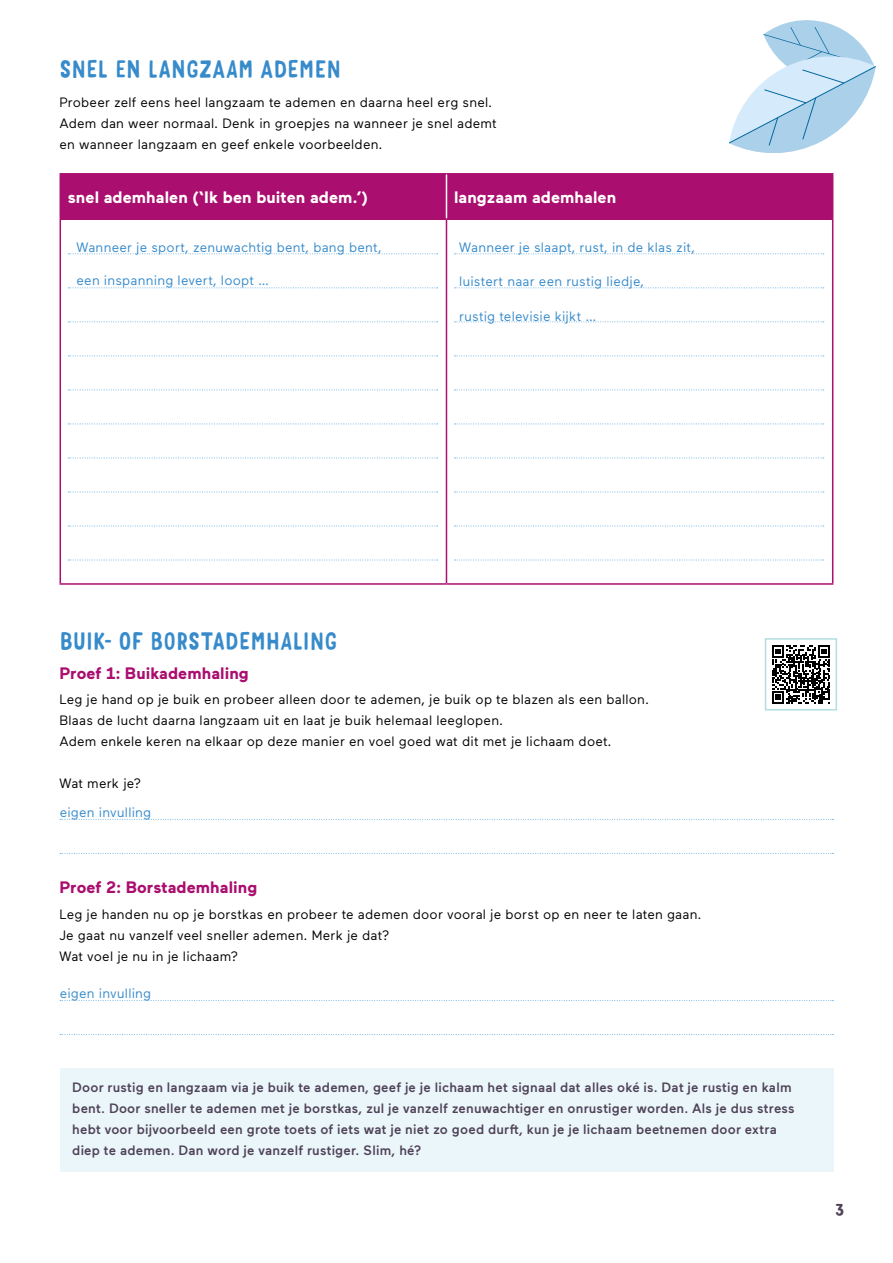
<style>
.page{position:relative;width:893px;height:1263px;background:#fff}
.page>*{position:absolute;margin:0;border:0;box-sizing:border-box;transform-origin:0 0}
.t1{font:24px "Mr Dodo Regular Rounded";letter-spacing:-.005em;color:#378bcb}
.t2{font:700 16.5px "Maax";letter-spacing:.005em;color:#fff}
.t3{font:700 16.5px "Maax";letter-spacing:.005em;color:#aa0e6f}
.t4{font:16.5px "Mr Dodo Regular Rounded";color:#4f4257}
.t5{font:13.5px/21px "Maax";letter-spacing:.015em;color:#000}
.t6{font:500 13.5px/21px "Maax";letter-spacing:.015em;color:#4f4257}
.t7{font:13.5px "Maax";letter-spacing:.015em;color:#378bcb}
</style>
<div class="page">
<div style="left:60px;top:1068px;width:773px;height:103px;background:#eaf6fa"></div>
<div style="left:61px;top:175px;width:771px;height:43px;background:#aa0e6f"></div>
<hr style="left:60px;top:173px;width:386px;height:2px;background:#aa0e6f">
<hr style="left:60px;top:175px;width:1px;height:43px;background:#aa0e6f">
<hr style="left:446px;top:173px;width:387px;height:2px;background:#aa0e6f">
<hr style="left:832px;top:175px;width:1px;height:43px;background:#aa0e6f">
<hr style="left:446px;top:175px;width:1px;height:43px;background:#fff">
<hr style="left:60px;top:218px;width:386px;height:2px;background:#aa0e6f">
<hr style="left:60px;top:220px;width:1px;height:363px;background:#aa0e6f">
<hr style="left:446px;top:218px;width:387px;height:2px;background:#aa0e6f">
<hr style="left:446px;top:220px;width:1px;height:363px;background:#aa0e6f">
<hr style="left:832px;top:220px;width:1px;height:363px;background:#aa0e6f">
<hr style="left:60px;top:583px;width:386px;height:2px;background:#aa0e6f">
<hr style="left:446px;top:583px;width:387px;height:2px;background:#aa0e6f">
<svg style="left:68px;top:253px;width:370px;height:1px"></svg>
<svg style="left:68px;top:287px;width:370px;height:1px"></svg>
<svg style="left:68px;top:321px;width:370px;height:1px"></svg>
<svg style="left:68px;top:355px;width:370px;height:1px"></svg>
<svg style="left:68px;top:389px;width:370px;height:1px"></svg>
<svg style="left:68px;top:423px;width:370px;height:1px"></svg>
<svg style="left:68px;top:457px;width:370px;height:1px"></svg>
<svg style="left:68px;top:491px;width:370px;height:1px"></svg>
<svg style="left:68px;top:525px;width:370px;height:1px"></svg>
<svg style="left:68px;top:559px;width:370px;height:2px"></svg>
<svg style="left:455px;top:253px;width:369px;height:1px"></svg>
<svg style="left:455px;top:287px;width:369px;height:1px"></svg>
<svg style="left:455px;top:321px;width:369px;height:1px"></svg>
<svg style="left:455px;top:355px;width:369px;height:1px"></svg>
<svg style="left:455px;top:389px;width:369px;height:1px"></svg>
<svg style="left:455px;top:423px;width:369px;height:1px"></svg>
<svg style="left:455px;top:457px;width:369px;height:1px"></svg>
<svg style="left:455px;top:491px;width:369px;height:1px"></svg>
<svg style="left:455px;top:525px;width:369px;height:1px"></svg>
<svg style="left:455px;top:559px;width:369px;height:2px"></svg>
<svg style="left:60px;top:819px;width:773px;height:1px"></svg>
<svg style="left:60px;top:1000px;width:773px;height:1px"></svg>
<svg style="left:60px;top:853px;width:773px;height:1px"></svg>
<svg style="left:60px;top:1034px;width:773px;height:1px"></svg>
<svg style="left:729px;top:20px;width:147px;height:133px"></svg>
<svg style="left:772px;top:645px;width:58px;height:59px"></svg>
<div style="left:765px;top:638px;width:72px;height:72px;border:2px solid #b3dde0"></div>
<h1 class="t1" style="left:60px;top:54px;width:283px">SNEL EN LANGZAAM ADEMEN</h1>
<p class="t5" style="left:60px;top:91px;width:439px">Probeer zelf eens heel langzaam te ademen en daarna heel erg snel.<br>Adem dan weer normaal. Denk in groepjes na wanneer je snel ademt en wanneer langzaam en geef enkele voorbeelden.</p>
<p class="t2" style="left:68px;top:186px;width:302px">snel ademhalen (‘Ik ben buiten adem.’)</p>
<p class="t2" style="left:454px;top:186px;width:164px">langzaam ademhalen</p>
<p class="t7" style="left:77px;top:238px;width:307px">Wanneer je sport, zenuwachtig bent, bang bent,</p>
<p class="t7" style="left:77px;top:271px;width:194px">een inspanning levert, loopt …</p>
<p class="t7" style="left:459px;top:238px;width:237px">Wanneer je slaapt, rust, in de klas zit,</p>
<p class="t7" style="left:459px;top:273px;width:186px">luistert naar een rustig liedje,</p>
<p class="t7" style="left:459px;top:307px;width:138px">rustig televisie kijkt …</p>
<h1 class="t1" style="left:60px;top:626px;width:279px">BUIK- OF BORSTADEMHALING</h1>
<p class="t3" style="left:60px;top:662px;width:191px">Proef 1: Buikademhaling</p>
<p class="t5" style="left:60px;top:688px;width:591px">Leg je hand op je buik en probeer alleen door te ademen, je buik op te blazen als een ballon.<br>Blaas de lucht daarna langzaam uit en laat je buik helemaal leeglopen.<br>Adem enkele keren na elkaar op deze manier en voel goed wat dit met je lichaam doet.</p>
<p class="t5" style="left:60px;top:772px;width:83px">Wat merk je?</p>
<p class="t7" style="left:60px;top:803px;width:93px">eigen invulling</p>
<p class="t3" style="left:60px;top:877px;width:199px">Proef 2: Borstademhaling</p>
<p class="t5" style="left:60px;top:903px;width:644px">Leg je handen nu op je borstkas en probeer te ademen door vooral je borst op en neer te laten gaan.<br>Je gaat nu vanzelf veel sneller ademen. Merk je dat?<br>Wat voel je nu in je lichaam?</p>
<p class="t7" style="left:60px;top:984px;width:93px">eigen invulling</p>
<p class="t6" style="left:72px;top:1076px;width:724px">Door rustig en langzaam via je buik te ademen, geef je je lichaam het signaal dat alles oké is. Dat je rustig en kalm bent. Door sneller te ademen met je borstkas, zul je vanzelf zenuwachtiger en onrustiger worden. Als je dus stress hebt voor bijvoorbeeld een grote toets of iets wat je niet zo goed durft, kun je je lichaam beetnemen door extra diep te ademen. Dan word je vanzelf rustiger. Slim, hé?</p>
<p class="t4" style="left:835px;top:1200px;width:11px">3</p>
</div>
